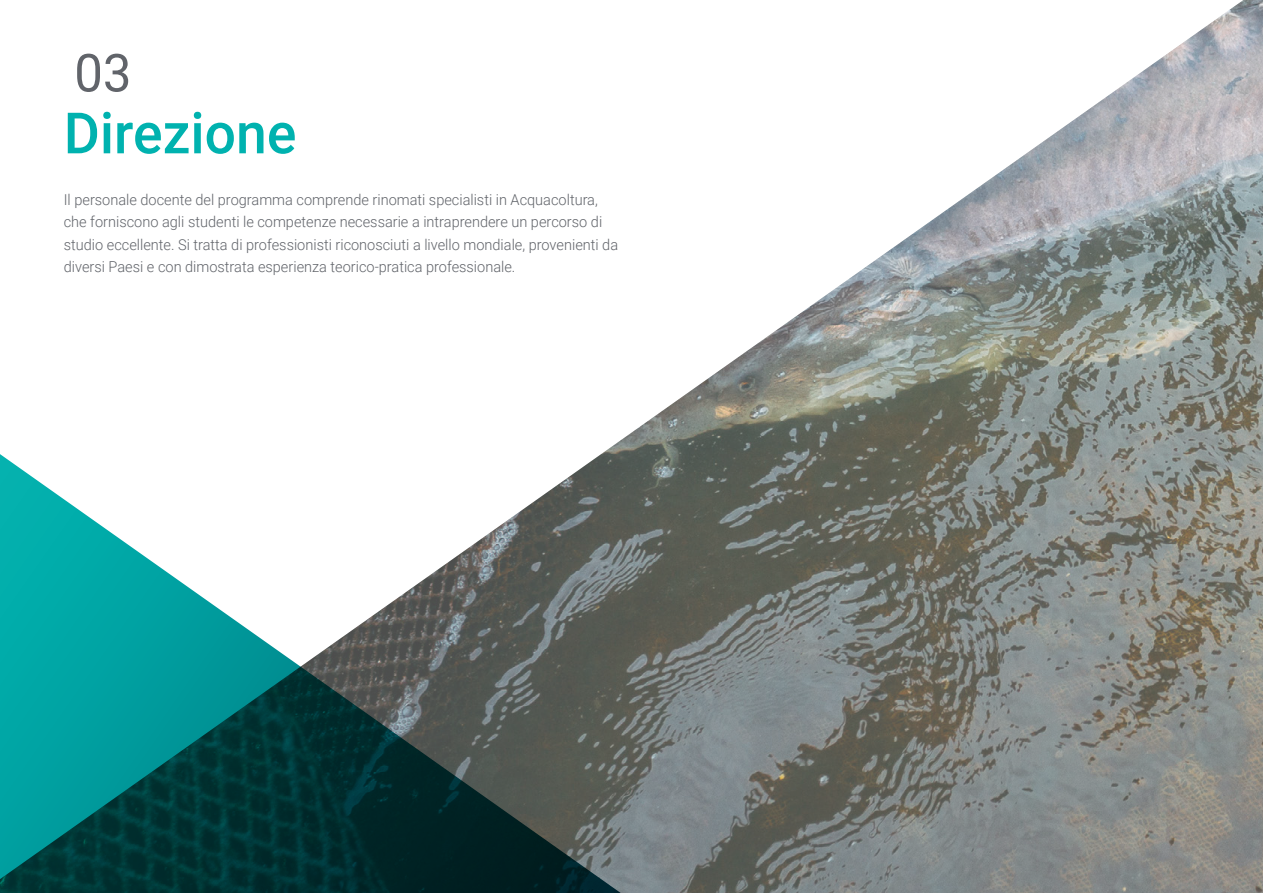
<style>
.page{position:relative;width:1263px;height:893px;background:#fff}
.page>*{position:absolute;margin:0;border:0;box-sizing:border-box;transform-origin:0 0}
.t1{font:500 57px "Roboto";color:#00b2af}
.t2{font:52.5px "Roboto";color:#61646a}
.t3{font:300 15px/22.5px "Roboto";color:#61646a}
</style>
<div class="page">
<img style="left:613px;top:0;width:650px;height:893px">
<svg style="left:0;top:446px;width:651px;height:447px"></svg>
<h2 class="t2" style="left:74px;top:36px;width:59px">03</h2>
<h1 class="t1" style="left:64px;top:93px;width:234px">Direzione</h1>
<p class="t3" style="left:64px;top:188px;width:556px">Il personale docente del programma comprende rinomati specialisti in Acquacoltura, che forniscono agli studenti le competenze necessarie a intraprendere un percorso di studio eccellente. Si tratta di professionisti riconosciuti a livello mondiale, provenienti da diversi Paesi e con dimostrata esperienza teorico-pratica professionale.</p>
</div>
